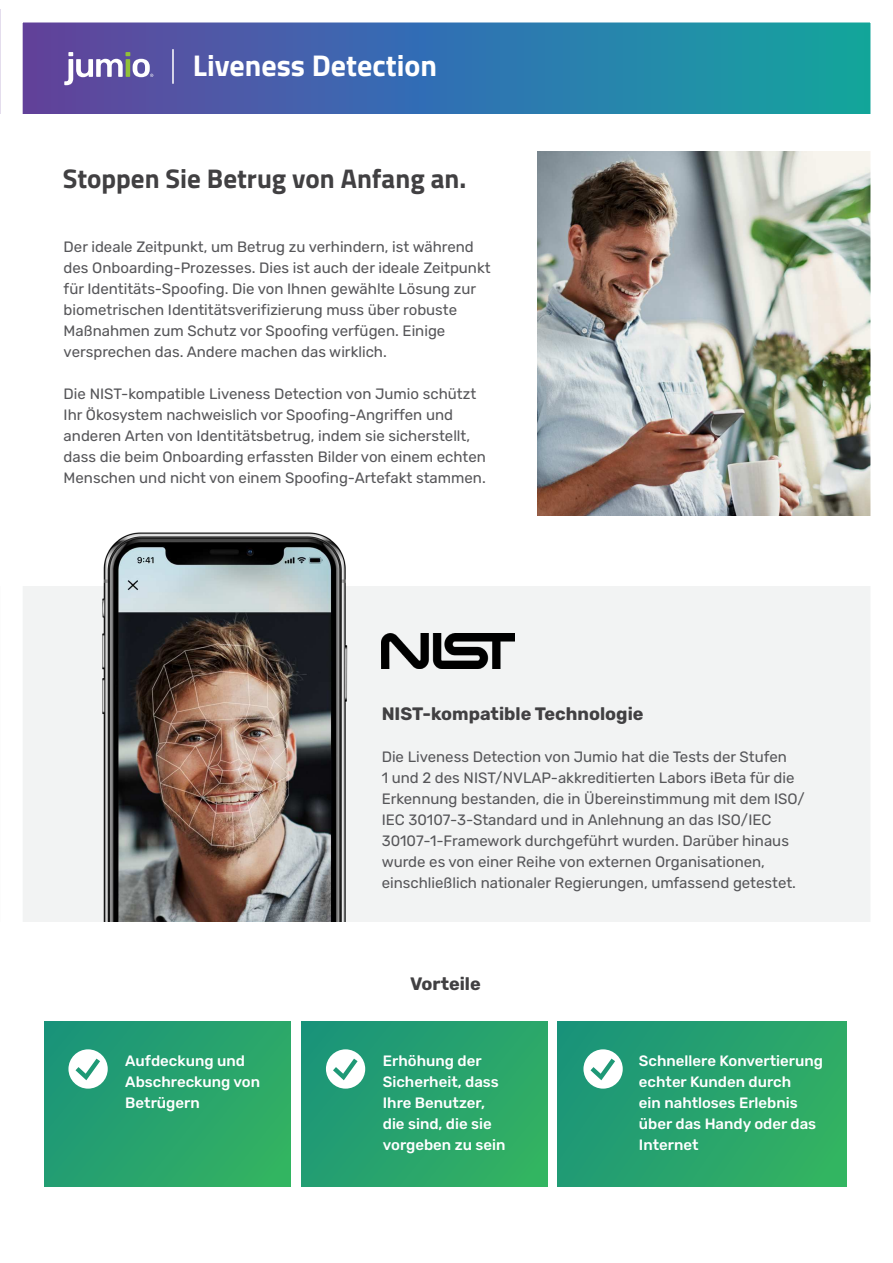
<style>
.page{position:relative;width:893px;height:1263px;background:#fff}
.page>*{position:absolute;margin:0;border:0;box-sizing:border-box;transform-origin:0 0}
.t1{font:700 30px "Titillium Web";color:#fff}
.t2{font:700 27px "Titillium Web";color:#414042}
.t3{font:700 18px "Rubik";color:#414042}
.t4{font:15px/21px "Rubik";color:#565659}
.t5{font:500 15px/21px "Rubik";color:#fff}
</style>
<div class="page">
<div style="left:44px;top:1022px;width:246px;height:165px;background:linear-gradient(to right,#1e9877,#30ae65)"></div>
<svg style="left:68px;top:1049px;width:40px;height:40px"></svg>
<div style="left:0;top:586px;width:878px;height:336px;background:#f2f3f3"></div>
<svg style="left:24px;top:24px;width:845px;height:89px"></svg>
<svg style="left:64px;top:52px;width:89px;height:33px"></svg>
<hr style="left:172px;top:50px;width:2px;height:33px;background:#fff">
<img style="left:537px;top:152px;width:332px;height:363px">
<img style="left:102px;top:532px;width:246px;height:390px">
<img style="left:382px;top:634px;width:133px;height:35px">
<div style="left:302px;top:1022px;width:246px;height:165px;background:linear-gradient(to right,#1e9877,#30ae65)"></div>
<svg style="left:326px;top:1049px;width:39px;height:40px"></svg>
<div style="left:558px;top:1022px;width:288px;height:165px;background:linear-gradient(to right,#1d9678,#32b063)"></div>
<svg style="left:583px;top:1049px;width:40px;height:40px"></svg>
<div style="left:0;top:0;width:893px;height:1263px;border:23px solid #fff"></div>
<h1 class="t1" style="left:193px;top:55px;width:245px">Liveness Detection</h1>
<h2 class="t2" style="left:63px;top:169px;width:405px">Stoppen Sie Betrug von Anfang an.</h2>
<p class="t4" style="left:64px;top:236px;width:428px">Der ideale Zeitpunkt, um Betrug zu verhindern, ist während des Onboarding-Prozesses. Dies ist auch der ideale Zeitpunkt für Identitäts-Spoofing. Die von Ihnen gewählte Lösung zur biometrischen Identitätsverifizierung muss über robuste Maßnahmen zum Schutz vor Spoofing verfügen. Einige versprechen das. Andere machen das wirklich.</p>
<p class="t4" style="left:64px;top:383px;width:424px">Die NIST-kompatible Liveness Detection von Jumio schützt Ihr Ökosystem nachweislich vor Spoofing-Angriffen und anderen Arten von Identitätsbetrug, indem sie sicherstellt, dass die beim Onboarding erfassten Bilder von einem echten Menschen und nicht von einem Spoofing-Artefakt stammen.</p>
<p class="t3" style="left:382px;top:704px;width:263px">NIST-kompatible Technologie</p>
<p class="t4" style="left:382px;top:747px;width:424px">Die Liveness Detection von Jumio hat die Tests der Stufen<br>1 und 2 des NIST/NVLAP-akkreditierten Labors iBeta für die Erkennung bestanden, die in Übereinstimmung mit dem ISO/ IEC 30107-3-Standard und in Anlehnung an das ISO/IEC 30107-1-Framework durchgeführt wurden. Darüber hinaus wurde es von einer Reihe von externen Organisationen, einschließlich nationaler Regierungen, umfassend getestet.</p>
<p class="t5" style="left:125px;top:1051px;width:136px">Aufdeckung und<br>Abschreckung von<br>Betrügern</p>
<p class="t3" style="left:410px;top:974px;width:72px">Vorteile</p>
<p class="t5" style="left:383px;top:1051px;width:124px">Erhöhung der<br>Sicherheit, dass<br>Ihre Benutzer, die sind, die sie vorgeben zu sein</p>
<p class="t5" style="left:639px;top:1051px;width:185px">Schnellere Konvertierung echter Kunden durch<br>ein nahtloses Erlebnis über das Handy oder das<br>Internet</p>
</div>
